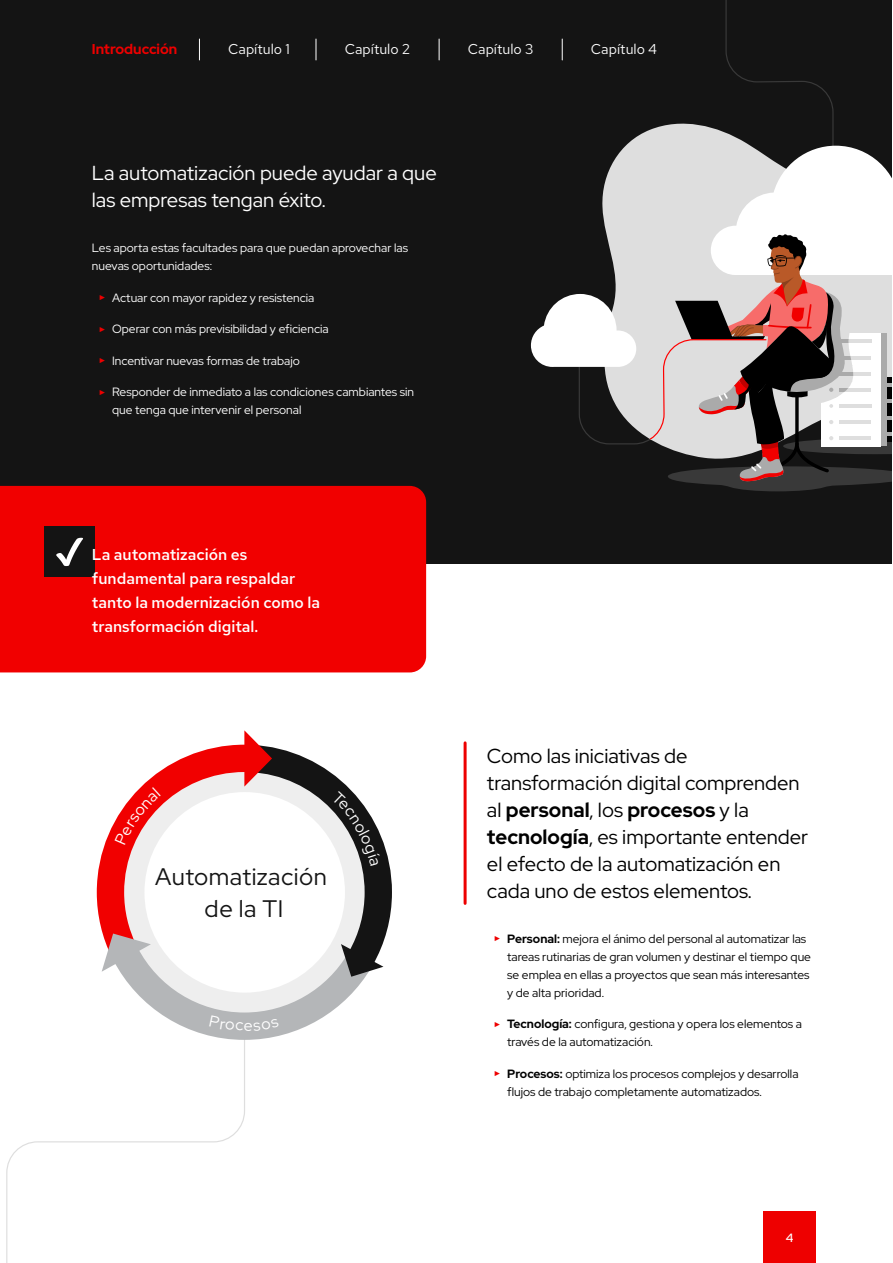
<style>
.page{position:relative;width:893px;height:1263px;background:#fff}
.page>*{position:absolute;margin:0;border:0;box-sizing:border-box;transform-origin:0 0}
.t1{font:23.85px/32px "Red Hat Display";letter-spacing:.02em;color:#141414;text-align:center}
.t2{font:20.25px/27px "Red Hat Display";color:#000}
.t3{font:20.25px/27px "Red Hat Display";color:#fff}
.t4{font:500 15.75px/24px "Red Hat Text";color:#fff}
.t5{font:14.25px "Red Hat Text";color:#fff}
.t6{font:700 14.25px "Red Hat Display";color:#e00}
.t7{font:12px/18px "Red Hat Display";color:#000}
.t8{font:12px/18px "Red Hat Display";color:#fff}
.t9{font:500 12px "Red Hat Display";color:#fff}
.s1{font-family:"Arial";font-size:7.2px;color:#e00}
.s2{font-weight:700}
</style>
<div class="page">
<svg style="left:6px;top:1040px;width:239px;height:223px"></svg>
<div style="left:0;top:0;width:891px;height:564px;background:#141414"></div>
<div style="left:0;top:486px;width:426px;height:186px;background:#f10000"></div>
<div style="left:44px;top:527px;width:51px;height:50px;background:#141414"></div>
<svg style="left:56px;top:538px;width:27px;height:28px"></svg>
<div style="left:763px;top:1211px;width:53px;height:52px;background:#e00"></div>
<svg style="left:199px;top:39px;width:1px;height:21px"></svg>
<svg style="left:316px;top:39px;width:1px;height:21px"></svg>
<svg style="left:439px;top:39px;width:1px;height:21px"></svg>
<svg style="left:531px;top:0;width:360px;height:491px"></svg>
<hr style="left:464px;top:743px;width:3px;height:160px;background:#ed0000">
<svg style="left:97px;top:730px;width:295px;height:310px"></svg>
<p class="t6" style="left:92px;top:39px;width:87px">Introducción</p>
<p class="t5" style="left:228px;top:39px;width:63px">Capítulo 1</p>
<p class="t5" style="left:345px;top:39px;width:67px">Capítulo 2</p>
<p class="t5" style="left:468px;top:39px;width:67px">Capítulo 3</p>
<p class="t5" style="left:591px;top:39px;width:68px">Capítulo 4</p>
<h2 class="t3" style="left:92px;top:159px;width:346px">La automatización puede ayudar a que las empresas tengan éxito.</h2>
<p class="t8" style="left:92px;top:239px;width:318px">Les aporta estas facultades para que puedan aprovechar las nuevas oportunidades:</p>
<p class="t8" style="left:99px;top:288px;width:217px"><span class="s1">►</span> Actuar con mayor rapidez y resistencia</p>
<p class="t8" style="left:99px;top:320px;width:232px"><span class="s1">►</span> Operar con más previsibilidad y eficiencia</p>
<p class="t8" style="left:99px;top:351px;width:203px"><span class="s1">►</span> Incentivar nuevas formas de trabajo</p>
<p class="t8" style="left:112px;top:383px;width:304px;text-indent:-14px"><span class="s1">►</span> Responder de inmediato a las condiciones cambiantes sin que tenga que intervenir el personal</p>
<h3 class="t4" style="left:92px;top:543px;width:230px">La automatización es fundamental para respaldar tanto la modernización como la transformación digital.</h3>
<h1 class="t1" style="left:155px;top:860px;width:173px">Automatización de la TI</h1>
<h2 class="t2" style="left:487px;top:742px;width:323px">Como las iniciativas de transformación digital comprenden al <span class="s2">personal</span>, los <span class="s2">procesos</span> y la <span class="s2">tecnología</span>, es importante entender el efecto de la automatización en cada uno de estos elementos.</h2>
<p class="t7" style="left:507px;top:929px;width:305px;text-indent:-14px"><span class="s1">►</span> <span class="s2">Personal:</span> mejora el ánimo del personal al automatizar las tareas rutinarias de gran volumen y destinar el tiempo que se emplea en ellas a proyectos que sean más interesantes y de alta prioridad.</p>
<p class="t7" style="left:507px;top:1015px;width:296px;text-indent:-14px"><span class="s1">►</span> <span class="s2">Tecnología:</span> configura, gestiona y opera los elementos a través de la automatización.</p>
<p class="t7" style="left:507px;top:1064px;width:293px;text-indent:-14px"><span class="s1">►</span> <span class="s2">Procesos:</span> optimiza los procesos complejos y desarrolla flujos de trabajo completamente automatizados.</p>
<p class="t9" style="left:786px;top:1230px;width:9px">4</p>
</div>
